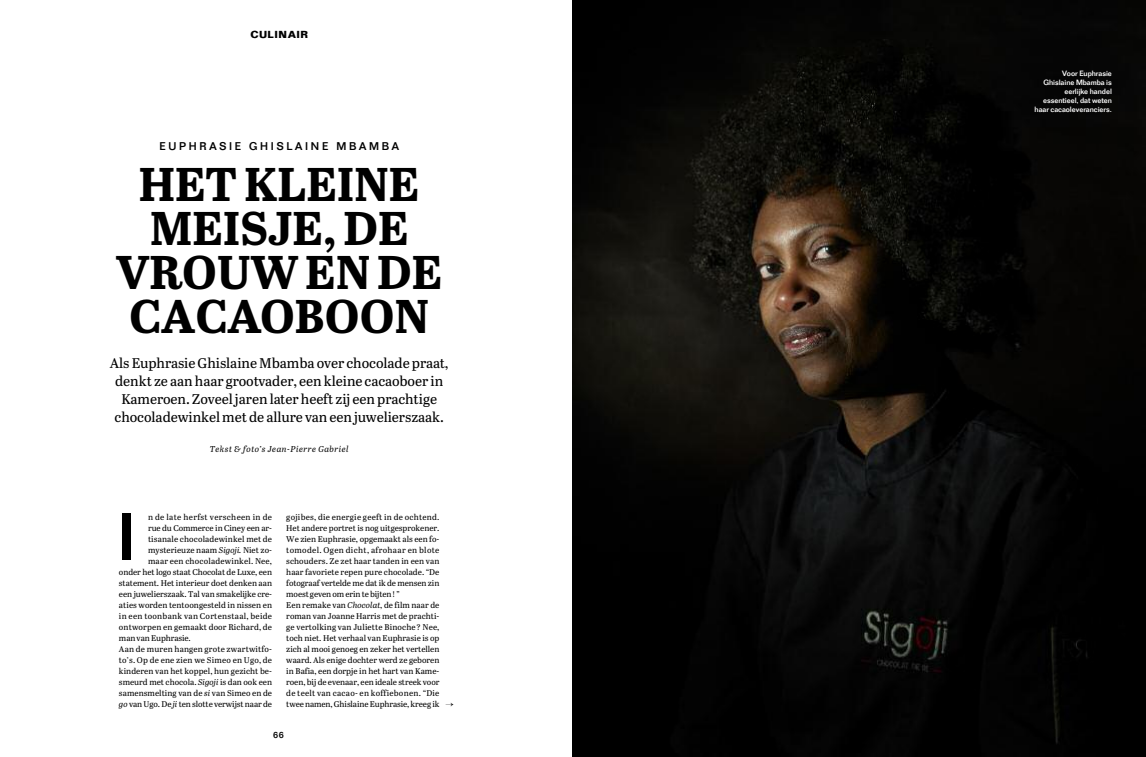
<style>
.page{position:relative;width:1146px;height:757px;background:#fff}
.page>*{position:absolute;margin:0;border:0;box-sizing:border-box;transform-origin:0 0}
.t1{font:66.3px "Chalet New York Nineteen Eighty";color:#000}
.t2{font:700 47.2px/43.7px "Abril Text";color:#000;text-align:center}
.t3{font:14px/18px "Abril Text";letter-spacing:-.005em;color:#000;text-align:center}
.t4{font:500 11px "Folio LT";letter-spacing:.25em;color:#000}
.t5{font:700 10px "Folio LT";letter-spacing:.05em;color:#000}
.t6{font:500 9px "Folio LT";color:#000}
.t7{font:italic 8.5px "Abril Text";letter-spacing:.05em;color:#000}
.t8{font:8.3px/11px "Abril Text";color:#000}
.t9{font:8.3px "Abril Text";letter-spacing:.02em;color:#000}
.t10{font:8.3px "Abril Text";letter-spacing:.03em;color:#000}
.t11{font:8.3px "Abril Text";letter-spacing:.035em;color:#000}
.t12{font:500 7.5px/9px "Folio LT";letter-spacing:-.01em;color:#fff;text-align:right}
.s1{font-style:italic}
</style>
<div class="page">
<img style="left:573px;top:0;width:572px;height:757px">
<p class="t5" style="left:250px;top:30px;width:59px">CULINAIR</p>
<h3 class="t4" style="left:159px;top:142px;width:241px">EUPHRASIE GHISLAINE MBAMBA</h3>
<h2 class="t2" style="left:116px;top:168px;width:327px">HETKLEINE<br>MEISJE,DE<br>VROUWENDE<br>CACAOBOON</h2>
<h3 class="t3" style="left:110px;top:356px;width:340px">Als Euphrasie GhislaineMbambaover chocolade praat, denkt zeaan haargrootvader,een kleine cacaoboer in Kameroen. Zoveeljaren later heeft zij een prachtige chocoladewinkel metde allure van eenjuwelierszaak.</h3>
<p class="t7" style="left:210px;top:446px;width:140px">Tekst &amp;foto’s Jean-Pierre Gabriel</p>
<h1 class="t1" style="left:117px;top:494px;width:19px">I</h1>
<p class="t11" style="left:148px;top:514px;width:126px">n de late herfst verscheen in de</p>
<p class="t8" style="left:148px;top:523px;width:125px">rue du Commerce in Ciney een ar-</p>
<p class="t8" style="left:148px;top:534px;width:126px">tisanale chocoladewinkel met de</p>
<p class="t8" style="left:148px;top:545px;width:125px">mysterieuze naam <span class="s1">Sigoji.</span> Niet zo-</p>
<p class="t9" style="left:148px;top:558px;width:126px">maar een chocoladewinkel. Nee,</p>
<p class="t8" style="left:119px;top:567px;width:155px">onder het logo staat Chocolat de Luxe, een</p>
<p class="t8" style="left:119px;top:578px;width:155px">statement. Het interieur doet denken aan</p>
<p class="t8" style="left:119px;top:589px;width:154px">een juwelierszaak. Tal van smakelijke cre-</p>
<p class="t8" style="left:119px;top:600px;width:155px">aties worden tentoongesteld in nissen en</p>
<p class="t10" style="left:119px;top:613px;width:155px">in een toonbank van Cortenstaal, beide</p>
<p class="t8" style="left:119px;top:622px;width:155px">ontworpen en gemaakt door Richard, de</p>
<p class="t8" style="left:119px;top:633px;width:73px">manvanEuphrasie.</p>
<p class="t8" style="left:119px;top:644px;width:154px">Aan de muren hangen grote zwartwitfo-</p>
<p class="t9" style="left:119px;top:657px;width:155px">to’s. Op de ene zien we Simeo en Ugo, de</p>
<p class="t8" style="left:119px;top:666px;width:154px">kinderen van het koppel, hun gezicht be-</p>
<p class="t8" style="left:119px;top:677px;width:155px">smeurd met chocola. <span class="s1">Sigoji</span> is dan ook een</p>
<p class="t8" style="left:119px;top:688px;width:155px">samensmelting van de <span class="s1">si</span> van Simeo en de</p>
<p class="t8" style="left:119px;top:699px;width:155px"><span class="s1">go</span> van Ugo. De<span class="s1">ji</span> ten slotte verwijst naar de</p>
<p class="t8" style="left:286px;top:512px;width:155px">gojibes, die energie geeft in de ochtend.<br>Het andere portret is nog uitgesprokener.<br>We zien Euphrasie, opgemaakt als een fo&shy;tomodel. Ogen dicht, afrohaar en blote schouders. Ze zet haar tanden in een van haar favoriete repen pure chocolade. “De fotograaf vertelde me dat ik de mensen zin moestgevenomerintebijten!”<br>Een remake van <span class="s1">Chocolat</span>, de film naar de roman van Joanne Harris met de prachti&shy;ge vertolking van Juliette Binoche? Nee, toch niet. Het verhaal van Euphrasie is op zich al mooi genoeg en zeker het vertellen waard. Als enige dochter werd ze geboren in Bafia, een dorpje in het hart van Kame&shy;roen, bij de evenaar, een ideale streek voor de teelt van cacao- en koffiebonen. “Die tweenamen,GhislaineEuphrasie,kreegik</p>
<p class="t6" style="left:273px;top:731px;width:12px">66</p>
<p class="t12" style="left:1034px;top:70px;width:79px">Voor Euphrasie<br>Ghislaine Mbamba is eerlijke handel essentieel, dat weten haar cacaoleveranciers.</p>
</div>
